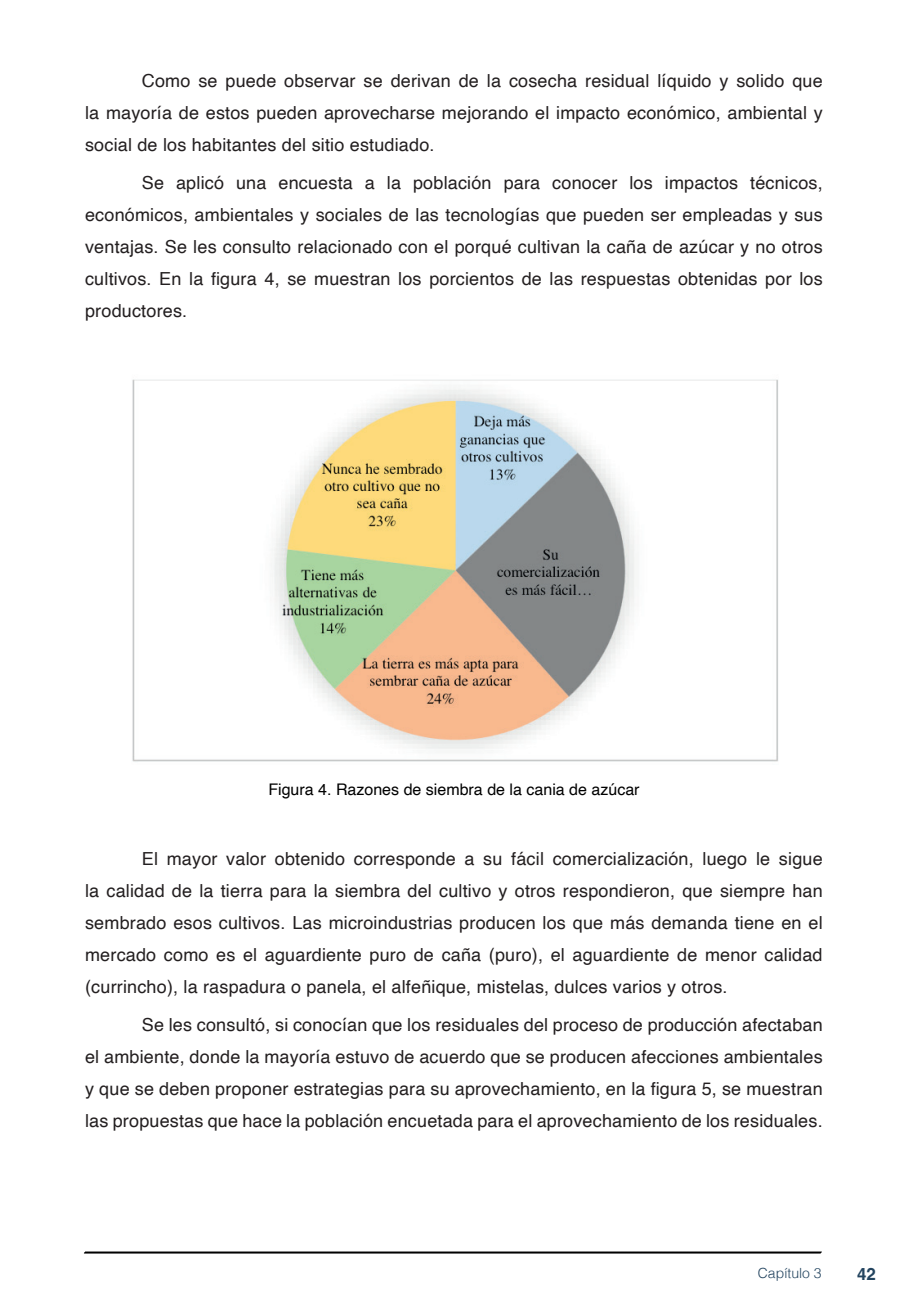
<style>
.page{position:relative;width:908px;height:1304px;background:#fff}
.page>*{position:absolute;margin:0;border:0;box-sizing:border-box;transform-origin:0 0}
.t1{font:18px/32px "Helvetica";letter-spacing:.01em;color:#231f20;text-align:justify}
.t2{font:700 16.8px "Helvetica";color:#23445f}
.t3{font:16px "Helvetica";color:#000}
.t4{font:300 14px "Helvetica";color:#23445f}
</style>
<div class="page">
<svg style="left:84px;top:1251px;width:737px;height:3px"></svg>
<img style="left:132px;top:379px;width:647px;height:383px">
<p class="t1" style="left:85px;top:65px;width:738px;text-indent:57px">Como se puede observar se derivan de la cosecha residual líquido y solido que la mayoría de estos pueden aprovecharse mejorando el impacto económico, ambiental y social de los habitantes del sitio estudiado.</p>
<p class="t1" style="left:85px;top:167px;width:738px;text-indent:57px">Se aplicó una encuesta a la población para conocer los impactos técnicos, económicos, ambientales y sociales de las tecnologías que pueden ser empleadas y sus ventajas. Se les consulto relacionado con el porqué cultivan la caña de azúcar y no otros cultivos. En la figura 4, se muestran los porcientos de las respuestas obtenidas por los productores.</p>
<p class="t3" style="left:268px;top:777px;width:372px">Figura 4. Razones de siembra de la cania de azúcar</p>
<p class="t1" style="left:85px;top:843px;width:738px;text-indent:57px">El mayor valor obtenido corresponde a su fácil comercialización, luego le sigue la calidad de la tierra para la siembra del cultivo y otros respondieron, que siempre han sembrado esos cultivos. Las microindustrias producen los que más demanda tiene en el mercado como es el aguardiente puro de caña (puro), el aguardiente de menor calidad (currincho), la raspadura o panela, el alfeñique, mistelas, dulces varios y otros.</p>
<p class="t1" style="left:85px;top:1009px;width:738px;text-indent:57px">Se les consultó, si conocían que los residuales del proceso de producción afectaban el ambiente, donde la mayoría estuvo de acuerdo que se producen afecciones ambientales y que se deben proponer estrategias para su aprovechamiento, en la figura 5, se muestran las propuestas que hace la población encuetada para el aprovechamiento de los residuales.</p>
<p class="t4" style="left:757px;top:1261px;width:65px">Capítulo 3</p>
<p class="t2" style="left:856px;top:1264px;width:20px">42</p>
</div>
